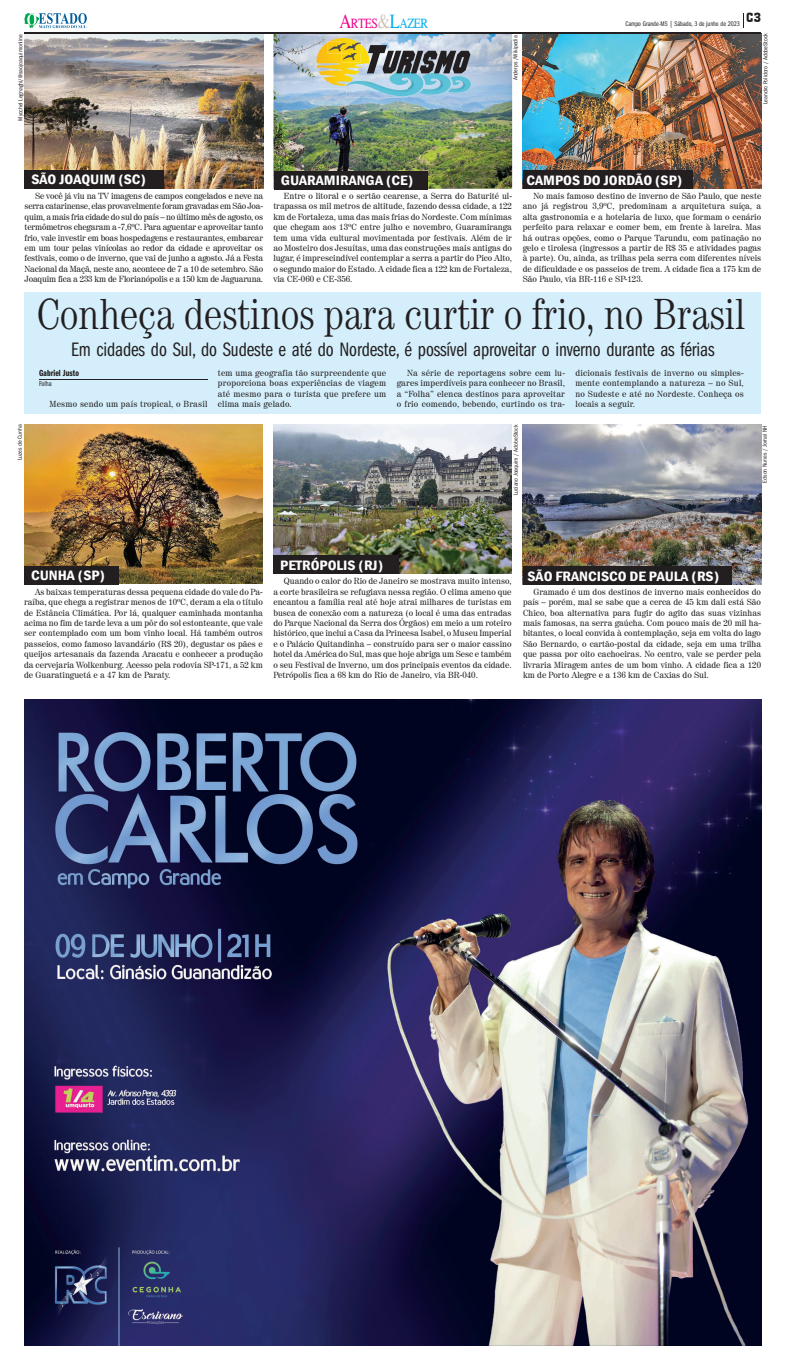
<style>
.page{position:relative;width:787px;height:1365px;background:#fff}
.page>*{position:absolute;margin:0;border:0;box-sizing:border-box;transform-origin:0 0}
.t1{font:300 condensed 43.75px "Century";letter-spacing:-.025em;color:#231f20}
.t2{font:20.12px "Franklin Gothic Book Cmpr";letter-spacing:-.005em;color:#231f20}
.t3{font:600 condensed 14px "Franklin Gothic";color:#fff;scale:1.13 1}
.t4{font:13.83px "Times";letter-spacing:-.035em;color:#ed028c;scale:.83 1}
.t5{font:12.25px "Aachen BT";color:#231f20}
.t6{font:9.19px "Franklin Gothic Demi Cmpr";letter-spacing:.005em;color:#231f20}
.t7{font:8.75px/10.4px "Century 725 BT";color:#231f20;text-align:justify}
.t8{font:8.75px "Century 725 BT";letter-spacing:.02em;color:#231f20}
.t9{font:7.44px "Franklin Gothic Book Cmpr";color:#231f20}
.t10{font:7px "Franklin Gothic Book Cmpr";letter-spacing:.005em;color:#231f20}
.t11{font:condensed 6.12px "Franklin Gothic";color:#231f20}
.s1{font-size:19.78px}
.s2{font-size:19.78px;color:#ccc2b6}
.s3{font-size:19.78px;color:#00aeef}
.s4{color:#00aeef}
</style>
<div class="page">
<div style="left:25px;top:292px;width:735px;height:122px;background:#d4effb"></div>
<img style="left:273px;top:34px;width:239px;height:155px">
<img style="left:522px;top:33px;width:239px;height:155px">
<img style="left:25px;top:34px;width:238px;height:154px">
<div style="left:522px;top:170px;width:170px;height:18px;background:#231f20"></div>
<div style="left:25px;top:170px;width:139px;height:19px;background:#231f20"></div>
<svg style="left:743px;top:13px;width:1px;height:15px"></svg>
<hr style="left:24px;top:32px;width:736px;height:2px;background:#231f20">
<svg style="left:24px;top:13px;width:63px;height:15px"></svg>
<img style="left:24px;top:699px;width:736px;height:645px">
<hr style="left:39px;top:379px;width:168px;height:1px;background:#231f20">
<img style="left:24px;top:424px;width:239px;height:159px">
<img style="left:273px;top:424px;width:239px;height:149px">
<img style="left:522px;top:425px;width:238px;height:159px">
<img style="left:315px;top:36px;width:57px;height:53px">
<img style="left:327px;top:41px;width:34px;height:13px">
<img style="left:341px;top:54px;width:19px;height:8px">
<svg style="left:341px;top:42px;width:19px;height:12px"></svg>
<img style="left:346px;top:68px;width:125px;height:30px">
<img style="left:346px;top:68px;width:26px;height:21px">
<svg style="left:367px;top:45px;width:103px;height:28px"></svg>
<div style="left:24px;top:566px;width:95px;height:18px;background:#231f20"></div>
<div style="left:273px;top:555px;width:125px;height:19px;background:#231f20"></div>
<div style="left:523px;top:566px;width:208px;height:18px;background:#231f20"></div>
<div style="left:274px;top:171px;width:153px;height:18px;background:#231f20"></div>
<p class="t11" style="left:17px;top:121px;width:88px;rotate:-90deg">Mycchel Legnaghi/@saojoaquimonline</p>
<h3 class="t4" style="left:339px;top:15px;width:109px"><span class="s1">A</span>RTES<span class="s2">&amp;</span><span class="s3">L</span><span class="s4">AZER</span></h3>
<h3 class="t5" style="left:746px;top:10px;width:16px">C3</h3>
<p class="t10" style="left:625px;top:20px;width:116px">Campo Grande-MS | Sábado, 3 de junho de 2023</p>
<p class="t11" style="left:511px;top:80px;width:46px;rotate:-90deg">Anderps /Wikipedia</p>
<p class="t11" style="left:761px;top:104px;width:72px;rotate:-90deg">Leandro Polidoro / AdobeStock</p>
<h3 class="t3" style="left:31px;top:170px;width:103px">SÃO JOAQUIM (SC)</h3>
<h3 class="t3" style="left:526px;top:170px;width:139px">CAMPOS DO JORDÃO (SP)</h3>
<h3 class="t3" style="left:281px;top:171px;width:118px">GUARAMIRANGA (CE)</h3>
<p class="t7" style="left:25px;top:190px;width:240px;text-indent:10px">Se você já viu na TV imagens de campos congelados e neve na serra catarinense, elas provavelmente foram gravadas em São Joa&shy;quim, a mais fria cidade do sul do país – no último mês de agosto, os termômetros chegaram a -7,6ºC. Para aguentar e aproveitar tanto frio, vale investir em boas hospedagens e restaurantes, embarcar em um tour pelas vinícolas ao redor da cidade e aproveitar os festivais, como o de inverno, que vai de junho a agosto. Já a Festa Nacional da Maçã, neste ano, acontece de 7 a 10 de setembro. São Joaquim fica a 233 km de Florianópolis e a 150 km de Jaguaruna.</p>
<p class="t7" style="left:273px;top:190px;width:240px;text-indent:10px">Entre o litoral e o sertão cearense, a Serra do Baturité ul&shy;trapassa os mil metros de altitude, fazendo dessa cidade, a 122 km de Fortaleza, uma das mais frias do Nordeste. Com mínimas que chegam aos 13ºC entre julho e novembro, Guaramiranga tem uma vida cultural movimentada por festivais. Além de ir ao Mosteiro dos Jesuítas, uma das construções mais antigas do lugar, é imprescindível contemplar a serra a partir do Pico Alto, o segundo maior do Estado. A cidade fica a 122 km de Fortaleza, via CE-060 e CE-356.</p>
<p class="t7" style="left:522px;top:190px;width:240px;text-indent:10px">No mais famoso destino de inverno de São Paulo, que neste ano já registrou 3,9ºC, predominam a arquitetura suíça, a alta gastronomia e a hotelaria de luxo, que formam o cenário perfeito para relaxar e comer bem, em frente à lareira. Mas há outras opções, como o Parque Tarundu, com patinação no gelo e tirolesa (ingressos a partir de R$ 35 e atividades pagas à parte). Ou, ainda, as trilhas pela serra com diferentes níveis de dificuldade e os passeios de trem. A cidade fica a 175 km de São Paulo, via BR-116 e SP-123.</p>
<h1 class="t1" style="left:36px;top:288px;width:710px">Conheça destinos para curtir o frio, no Brasil</h1>
<h2 class="t2" style="left:71px;top:338px;width:644px">Em cidades do Sul, do Sudeste e até do Nordeste, é possível aproveitar o inverno durante as férias</h2>
<p class="t11" style="left:17px;top:460px;width:37px;rotate:-90deg">Luzes de Cunha</p>
<p class="t6" style="left:39px;top:368px;width:41px">Gabriel Justo</p>
<p class="t9" style="left:39px;top:380px;width:14px">Folha</p>
<p class="t8" style="left:50px;top:399px;width:159px">Mesmo sendo um país tropical, o Brasil</p>
<p class="t7" style="left:218px;top:367px;width:170px">tem uma geografia tão surpreendente que proporciona boas experiências de viagem até mesmo para o turista que prefere um clima mais gelado.</p>
<p class="t7" style="left:396px;top:367px;width:170px;text-indent:10px">Na série de reportagens sobre cem lu&shy;gares imperdíveis para conhecer no Brasil, a “Folha” elenca destinos para aproveitar o frio comendo, bebendo, curtindo os tra-</p>
<p class="t7" style="left:575px;top:367px;width:170px">dicionais festivais de inverno ou simples&shy;mente contemplando a natureza – no Sul, no Sudeste e até no Nordeste. Conheça os locais a seguir.</p>
<p class="t11" style="left:512px;top:495px;width:72px;rotate:-90deg">Luciano Joaquim / AdobeStock</p>
<p class="t11" style="left:761px;top:482px;width:59px;rotate:-90deg">Edson Nunes / Jornal NH</p>
<h3 class="t3" style="left:280px;top:556px;width:92px">PETRÓPOLIS (RJ)</h3>
<h3 class="t3" style="left:527px;top:566px;width:171px">SÃO FRANCISCO DE PAULA (RS)</h3>
<h3 class="t3" style="left:31px;top:566px;width:67px">CUNHA (SP)</h3>
<p class="t7" style="left:273px;top:576px;width:240px;text-indent:10px">Quando o calor do Rio de Janeiro se mostrava muito intenso, a corte brasileira se refugiava nessa região. O clima ameno que encantou a família real até hoje atrai milhares de turistas em busca de conexão com a natureza (o local é uma das entradas do Parque Nacional da Serra dos Órgãos) em meio a um roteiro histórico, que inclui a Casa da Princesa Isabel, o Museu Imperial e o Palácio Quitandinha – construído para ser o maior cassino hotel da América do Sul, mas que hoje abriga um Sesc e também o seu Festival de Inverno, um dos principais eventos da cidade.<br>Petrópolis fica a 68 km do Rio de Janeiro, via BR-040.</p>
<p class="t7" style="left:24px;top:586px;width:240px;text-indent:10px">As baixas temperaturas dessa pequena cidade do vale do Pa&shy;raíba, que chega a registrar menos de 10ºC, deram a ela o título de Estância Climática. Por lá, qualquer caminhada montanha acima no fim de tarde leva a um pôr do sol estonteante, que vale ser contemplado com um bom vinho local. Há também outros passeios, como famoso lavandário (R$ 20), degustar os pães e queijos artesanais da fazenda Aracatu e conhecer a produção da cervejaria Wolkenburg. Acesso pela rodovia SP-171, a 52 km de Guaratinguetá e a 47 km de Paraty.</p>
<p class="t7" style="left:523px;top:586px;width:239px;text-indent:10px">Gramado é um dos destinos de inverno mais conhecidos do país – porém, mal se sabe que a cerca de 45 km dali está São Chico, boa alternativa para fugir do agito das suas vizinhas mais famosas, na serra gaúcha. Com pouco mais de 20 mil ha&shy;bitantes, o local convida à contemplação, seja em volta do lago São Bernardo, o cartão-postal da cidade, seja em uma trilha que passa por oito cachoeiras. No centro, vale se perder pela livraria Miragem antes de um bom vinho. A cidade fica a 120 km de Porto Alegre e a 136 km de Caxias do Sul.</p>
</div>
